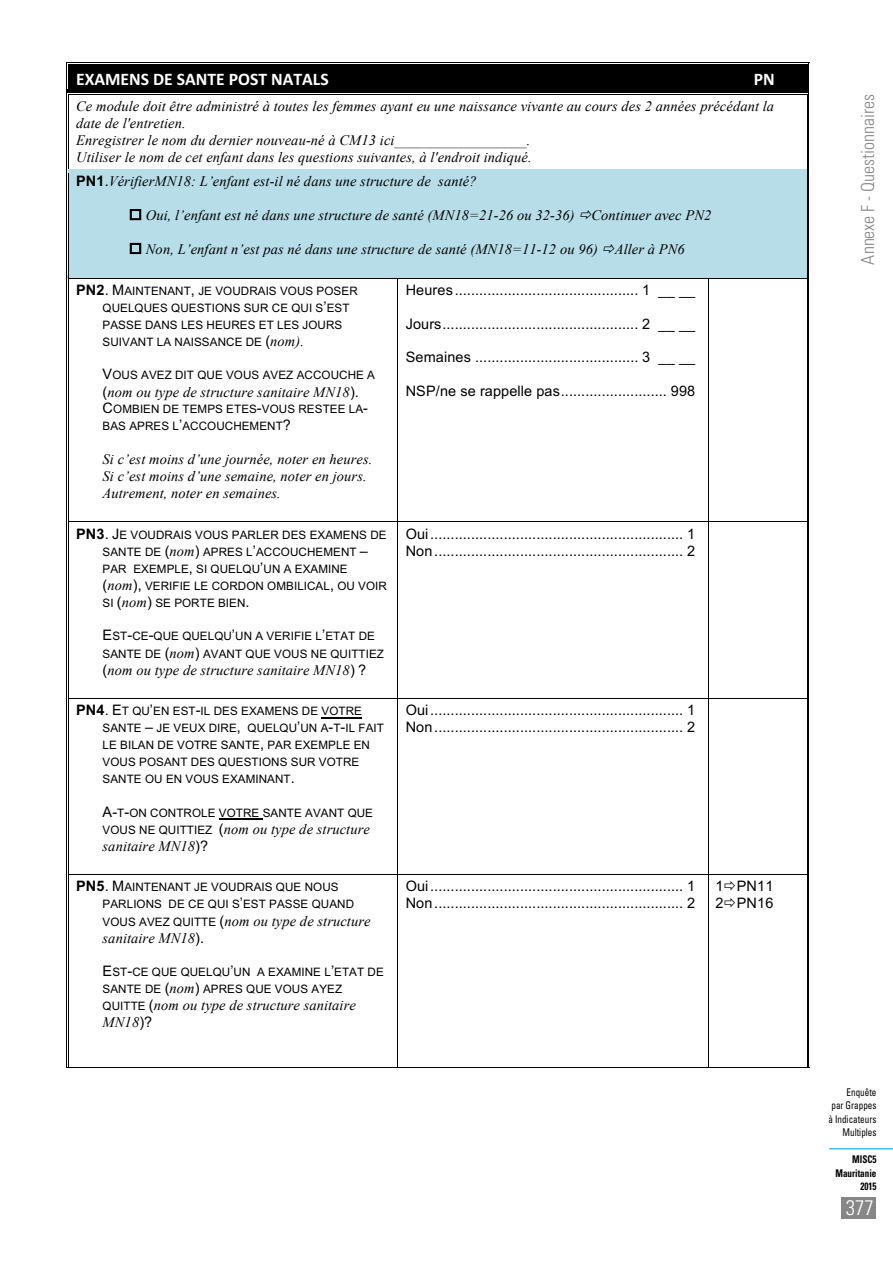
<style>
.page{position:relative;width:893px;height:1263px;background:#fff}
.page>*{position:absolute;margin:0;border:0;box-sizing:border-box;transform-origin:0 0}
.t1{font:300 condensed 21px "Univers LT Std";color:#fff}
.t2{font:300 condensed 18px "Univers LT Std";color:#878787}
.t3{font:700 17.7px "Calibri";color:#fff}
.t4{font:italic 14.4px/17px "Times New Roman";letter-spacing:.01em;color:#000}
.t5{font:14.4px/17px "Arial";letter-spacing:.01em;color:#000}
.t6{font:11.7px/17px "Arial";letter-spacing:.005em;color:#000}
.t7{font:condensed 10.65px/13.5px "Univers LT Std";color:#000;text-align:right;scale:.86 1}
.t8{font:700 condensed 10.65px/13.5px "Univers LT Std";color:#000;text-align:right;scale:.86 1}
.s1{font-family:"Arial";font-weight:700;font-style:normal}
.s2{font-family:"Arial";font-style:normal}
.s3{font-weight:700;font-size:14.4px}
.s4{font-size:14.4px}
.s5{font-family:"Times New Roman";font-style:italic;font-size:14.4px}
.s6{font-family:"Arial";font-style:normal;font-size:11.7px}
</style>
<div class="page">
<div style="left:842px;top:1197px;width:34px;height:21px;background:#878787"></div>
<hr style="left:829px;top:1148px;width:64px;height:1px;background:#41c0f0">
<div style="left:69px;top:65px;width:738px;height:27px;background:#000"></div>
<hr style="left:69px;top:63px;width:738px;height:1px;background:#000">
<hr style="left:69px;top:64px;width:738px;height:1px;background:#000">
<svg style="left:67px;top:64px;width:2px;height:34px"></svg>
<hr style="left:69px;top:92px;width:738px;height:1px;background:#000">
<hr style="left:69px;top:94px;width:738px;height:1px;background:#000">
<svg style="left:807px;top:63px;width:2px;height:35px"></svg>
<hr style="left:68px;top:98px;width:1px;height:71px;background:#000">
<hr style="left:67px;top:98px;width:1px;height:71px;background:#000">
<hr style="left:809px;top:98px;width:1px;height:71px;background:#000">
<hr style="left:807px;top:98px;width:1px;height:71px;background:#000">
<div style="left:69px;top:169px;width:738px;height:109px;background:#b6dde8"></div>
<svg style="left:130px;top:209px;width:11px;height:11px"></svg>
<svg style="left:130px;top:243px;width:11px;height:11px"></svg>
<hr style="left:68px;top:173px;width:1px;height:105px;background:#000">
<hr style="left:67px;top:173px;width:1px;height:105px;background:#000">
<hr style="left:809px;top:173px;width:1px;height:105px;background:#000">
<hr style="left:807px;top:173px;width:1px;height:105px;background:#000">
<hr style="left:69px;top:278px;width:328px;height:1px;background:#000">
<hr style="left:398px;top:278px;width:310px;height:1px;background:#000">
<hr style="left:708px;top:278px;width:99px;height:1px;background:#000">
<hr style="left:68px;top:282px;width:1px;height:240px;background:#000">
<hr style="left:67px;top:282px;width:1px;height:240px;background:#000">
<hr style="left:397px;top:282px;width:1px;height:240px;background:#000">
<hr style="left:708px;top:282px;width:1px;height:240px;background:#000">
<hr style="left:809px;top:282px;width:1px;height:240px;background:#000">
<hr style="left:807px;top:282px;width:1px;height:240px;background:#000">
<hr style="left:69px;top:522px;width:328px;height:1px;background:#000">
<hr style="left:398px;top:522px;width:310px;height:1px;background:#000">
<hr style="left:708px;top:522px;width:99px;height:1px;background:#000">
<hr style="left:68px;top:525px;width:1px;height:173px;background:#000">
<hr style="left:67px;top:525px;width:1px;height:173px;background:#000">
<hr style="left:397px;top:525px;width:1px;height:173px;background:#000">
<hr style="left:708px;top:525px;width:1px;height:173px;background:#000">
<hr style="left:809px;top:525px;width:1px;height:173px;background:#000">
<hr style="left:807px;top:525px;width:1px;height:173px;background:#000">
<hr style="left:322px;top:717px;width:40px;height:1px;background:#000">
<hr style="left:219px;top:819px;width:44px;height:1px;background:#000">
<hr style="left:69px;top:698px;width:328px;height:1px;background:#000">
<hr style="left:398px;top:698px;width:310px;height:1px;background:#000">
<hr style="left:708px;top:698px;width:99px;height:1px;background:#000">
<hr style="left:68px;top:702px;width:1px;height:172px;background:#000">
<hr style="left:67px;top:702px;width:1px;height:172px;background:#000">
<hr style="left:397px;top:702px;width:1px;height:172px;background:#000">
<hr style="left:708px;top:702px;width:1px;height:172px;background:#000">
<hr style="left:809px;top:702px;width:1px;height:172px;background:#000">
<hr style="left:807px;top:702px;width:1px;height:172px;background:#000">
<hr style="left:69px;top:874px;width:328px;height:1px;background:#000">
<hr style="left:398px;top:874px;width:310px;height:1px;background:#000">
<hr style="left:708px;top:874px;width:99px;height:1px;background:#000">
<hr style="left:68px;top:878px;width:1px;height:189px;background:#000">
<hr style="left:67px;top:878px;width:1px;height:189px;background:#000">
<hr style="left:67px;top:1067px;width:330px;height:1px;background:#000">
<hr style="left:397px;top:878px;width:1px;height:189px;background:#000">
<hr style="left:398px;top:1067px;width:310px;height:1px;background:#000">
<hr style="left:708px;top:878px;width:1px;height:189px;background:#000">
<hr style="left:708px;top:1067px;width:99px;height:1px;background:#000">
<hr style="left:809px;top:878px;width:1px;height:189px;background:#000">
<hr style="left:807px;top:878px;width:1px;height:189px;background:#000">
<p class="t3" style="left:76px;top:66px;width:254px">EXAMENS DE SANTE POST NATALS</p>
<p class="t3" style="left:754px;top:66px;width:23px">PN</p>
<p class="t4" style="left:76px;top:98px;width:699px">Ce module doit être administré à toutes les femmes ayant eu une naissance vivante au cours des 2 années précédant la date de l'entretien.<br>Enregistrer le nom du dernier nouveau-né à CM13 ici__________________.<br>Utiliser le nom de cet enfant dans les questions suivantes, à l'endroit indiqué.</p>
<p class="t4" style="left:76px;top:173px;width:402px"><span class="s1">PN1</span><span class="s2">.</span>VérifierMN18: L’enfant est-il né dans une structure de santé?</p>
<p class="t4" style="left:129px;top:206px;width:584px">◻ Oui, l’enfant est né dans une structure de santé (MN18=21-26 ou 32-36) Continuer avec PN2</p>
<p class="t4" style="left:129px;top:240px;width:557px">◻ Non, L’enfant n’est pas né dans une structure de santé (MN18=11-12 ou 96) Aller à PN6</p>
<p class="t6" style="left:103px;top:282px;width:257px;text-indent:-26px"><span class="s3">PN2</span><span class="s4">. M</span>AINTENANT<span class="s4">,</span> JE VOUDRAIS VOUS POSER QUELQUES QUESTIONS SUR CE QUI S<span class="s4">’</span>EST PASSE DANS LES HEURES ET LES JOURS SUIVANT LA NAISSANCE DE <span class="s4">(</span><span class="s5">nom).</span></p>
<p class="t6" style="left:103px;top:367px;width:274px"><span class="s4">V</span>OUS AVEZ DIT QUE VOUS AVEZ ACCOUCHE A</p>
<p class="t4" style="left:103px;top:383px;width:258px"><span class="s2">(</span>nom ou type de structure sanitaire MN18<span class="s2">).</span></p>
<p class="t6" style="left:103px;top:401px;width:267px"><span class="s4">C</span>OMBIEN DE TEMPS ETES<span class="s4">-</span>VOUS RESTEE LA<span class="s4">-<br></span>BAS APRES L<span class="s4">’</span>ACCOUCHEMENT<span class="s4">?</span></p>
<p class="t4" style="left:103px;top:450px;width:271px">Si c’est moins d’une journée, noter en heures.<br>Si c’est moins d’une semaine, noter en jours.<br>Autrement, noter en semaines.</p>
<p class="t5" style="left:406px;top:281px;width:291px">Heures............................................. 1 __ __</p>
<p class="t5" style="left:406px;top:315px;width:291px">Jours................................................ 2 __ __</p>
<p class="t5" style="left:406px;top:349px;width:291px">Semaines ........................................ 3 __ __</p>
<p class="t5" style="left:406px;top:383px;width:291px">NSP/ne se rappelle pas.......................... 998</p>
<p class="t6" style="left:103px;top:526px;width:286px;text-indent:-26px"><span class="s3">PN3</span><span class="s4">. J</span>E VOUDRAIS VOUS PARLER DES EXAMENS DE SANTE DE <span class="s4">(</span><span class="s5">nom</span><span class="s4">)</span> APRES L<span class="s4">’</span>ACCOUCHEMENT <span class="s4">– </span>PAR EXEMPLE<span class="s4">,</span> SI QUELQU<span class="s4">’</span>UN A EXAMINE <span class="s4">(</span><span class="s5">nom</span><span class="s4">),</span> VERIFIE LE CORDON OMBILICAL<span class="s4">,</span> OU VOIR SI <span class="s4">(</span><span class="s5">nom</span><span class="s4">)</span> SE PORTE BIEN<span class="s4">.</span></p>
<p class="t6" style="left:103px;top:628px;width:283px"><span class="s4">E</span>ST<span class="s4">-</span>CE<span class="s4">-</span>QUE QUELQU<span class="s4">’</span>UN A VERIFIE L<span class="s4">’</span>ETAT DE<br>SANTE DE <span class="s4">(</span><span class="s5">nom</span><span class="s4">)</span> AVANT QUE VOUS NE QUITTIEZ</p>
<p class="t4" style="left:103px;top:661px;width:265px"><span class="s2">(</span>nom ou type de structure sanitaire MN18<span class="s2">) ?</span></p>
<p class="t6" style="left:103px;top:703px;width:283px;text-indent:-26px"><span class="s3">PN4</span><span class="s4">. E</span>T QU<span class="s4">’</span>EN EST<span class="s4">-</span>IL DES EXAMENS DE VOTRE SANTE <span class="s4">–</span> JE VEUX DIRE<span class="s4">,</span> QUELQU<span class="s4">’</span>UN A<span class="s4">-</span>T<span class="s4">-</span>IL FAIT LE BILAN DE VOTRE SANTE<span class="s4">,</span> PAR EXEMPLE EN VOUS POSANT DES QUESTIONS SUR VOTRE SANTE OU EN VOUS EXAMINANT<span class="s4">.</span></p>
<p class="t6" style="left:103px;top:804px;width:272px"><span class="s4">A-</span>T<span class="s4">-</span>ON CONTROLE VOTRE SANTE AVANT QUE</p>
<p class="t4" style="left:103px;top:820px;width:269px"><span class="s6">VOUS NE QUITTIEZ</span> <span class="s2">(</span>nom ou type de structure sanitaire MN18<span class="s2">)?</span></p>
<p class="t6" style="left:103px;top:879px;width:253px;text-indent:-26px"><span class="s3">PN5</span><span class="s4">. M</span>AINTENANT JE VOUDRAIS QUE NOUS<br>PARLIONS DE CE QUI S<span class="s4">’</span>EST PASSE QUAND</p>
<p class="t4" style="left:103px;top:912px;width:269px"><span class="s6">VOUS AVEZ QUITTE</span> <span class="s2">(</span>nom ou type de structure sanitaire MN18<span class="s2">).</span></p>
<p class="t6" style="left:103px;top:963px;width:283px"><span class="s4">E</span>ST<span class="s4">-</span>CE QUE QUELQU<span class="s4">’</span>UN A EXAMINE L<span class="s4">’</span>ETAT DE<br>SANTE DE <span class="s4">(</span><span class="s5">nom</span><span class="s4">)</span> APRES QUE VOUS AYEZ</p>
<p class="t4" style="left:103px;top:997px;width:255px"><span class="s6">QUITTE</span> <span class="s2">(</span>nom ou type de structure sanitaire<br>MN18<span class="s2">)?</span></p>
<p class="t5" style="left:406px;top:525px;width:291px">Oui.............................................................. 1<br>Non............................................................. 2</p>
<p class="t5" style="left:406px;top:702px;width:291px">Oui.............................................................. 1<br>Non............................................................. 2</p>
<p class="t5" style="left:406px;top:878px;width:291px">Oui.............................................................. 1<br>Non............................................................. 2</p>
<p class="t5" style="left:715px;top:878px;width:59px">1 PN11<br>2 PN16</p>
<p class="t2" style="left:857px;top:264px;width:172px;rotate:-90deg">Annexe F - Questionnaires</p>
<p class="t7" style="left:828px;top:1085px;width:57px">Enquête<br>par Grappes à Indicateurs<br>Multiples</p>
<p class="t8" style="left:835px;top:1153px;width:49px">MISC5<br>Mauritanie<br>2015</p>
<h1 class="t1" style="left:846px;top:1195px;width:29px">377</h1>
</div>
